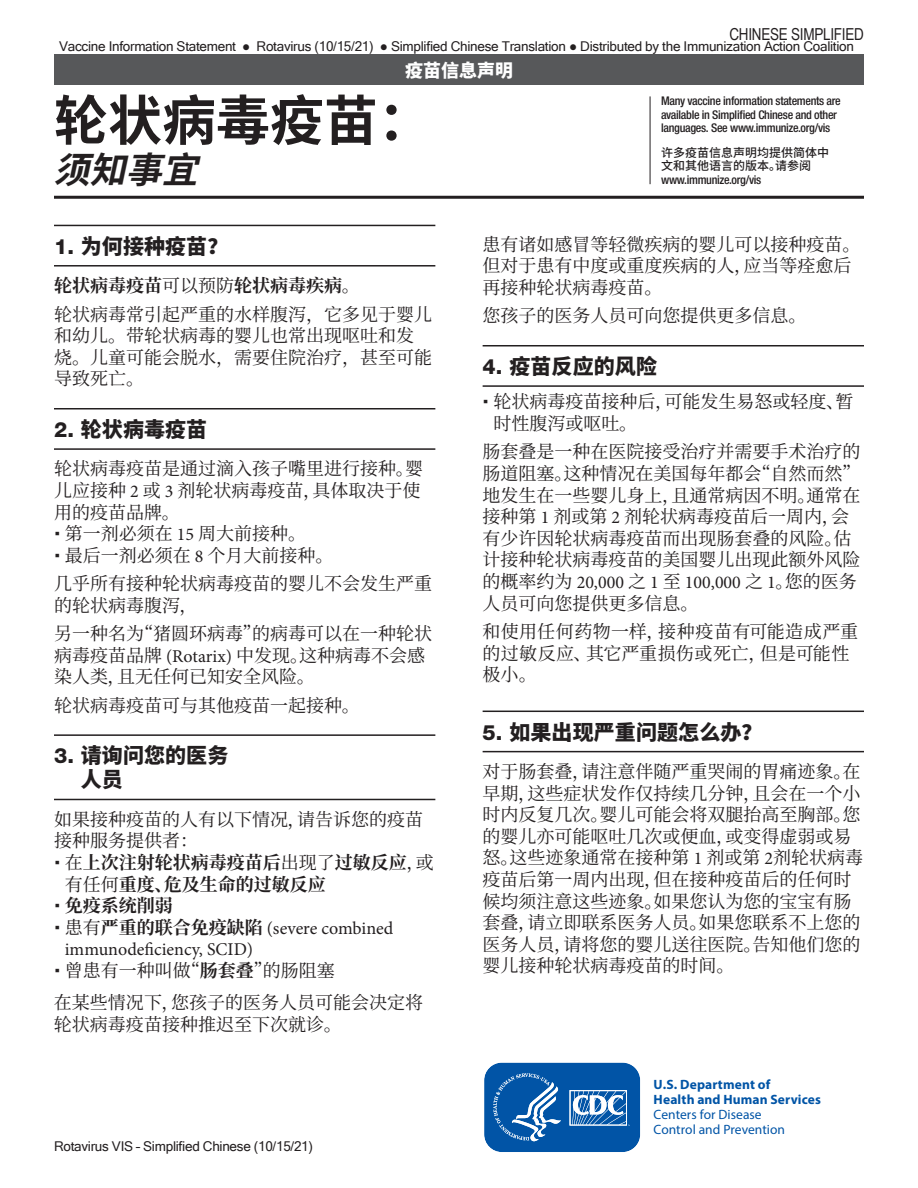
<style>
.page{position:relative;width:918px;height:1188px;background:#fff}
.page>*{position:absolute;margin:0;border:0;box-sizing:border-box;transform-origin:0 0}
.t1{font:700 54px "Noto Sans CJ Ksc";color:#231f20}
.t2{font:italic 700 36px "Noto Sans CJ Ksc";color:#231f20}
.t3{font:900 21px/24px "Noto Sans CJ Ksc";letter-spacing:.005em;color:#231f20}
.L{font:18px/21.6px "Noto Serif SC";color:#231f20}
.L-2{font:700 18px/21.6px "Noto Serif SC";color:#231f20}
.L-3{font:18px/21.6px "Minion Pro";color:#231f20}
.L-4{font:18px/21.6px "Noto Serif SC";letter-spacing:.02em;color:#231f20}
.t4{font:900 18px "Noto Sans CJ Ksc";color:#fff}
.t5{font:16.5px "Arial Narrow";letter-spacing:-.015em;color:#231f20}
.t6{font:13.5px "Microsoft Sans Serif";letter-spacing:-.02em;color:#231f20}
.t7{font:700 13.5px/15px "Myriad Pro";letter-spacing:.01em;color:#0154a6}
.t8{font:13.5px/15px "Myriad Pro";color:#0154a6}
.t9{font:500 condensed 12px/13.5px "Helvetica Neue LT Std";letter-spacing:-.025em;color:#231f20}
.t10{font:500 12px/13.5px "Noto Sans CJ Ksc";color:#231f20}
.s1{font-family:"Helvetica Neue LT Std";font-stretch:condensed}
.s2{font-family:"Helvetica Neue LT Std";font-weight:800}
.s3{font-weight:400}
.s4{font-family:"Minion Pro"}
.s5{font-family:"Noto Serif SC"}
.s6{font-family:"Noto Serif SC";font-weight:700}
.s7{font-weight:700}
</style>
<div class="page">
<hr style="left:650px;top:96px;width:1px;height:88px;background:#231f20">
<hr style="left:54px;top:196px;width:810px;height:3px;background:#231f20">
<svg style="left:484px;top:1062px;width:157px;height:90px;background:#296fb4"></svg>
<div style="left:54px;top:54px;width:810px;height:31px;background:#57585a"></div>
<hr style="left:54px;top:265px;width:381px;height:2px;background:#231f20">
<hr style="left:54px;top:225px;width:381px;height:1px;background:#231f20">
<hr style="left:54px;top:448px;width:381px;height:2px;background:#231f20">
<hr style="left:54px;top:408px;width:381px;height:2px;background:#231f20">
<hr style="left:54px;top:799px;width:381px;height:1px;background:#231f20">
<hr style="left:54px;top:734px;width:381px;height:2px;background:#231f20">
<hr style="left:483px;top:385px;width:381px;height:2px;background:#231f20">
<hr style="left:483px;top:345px;width:381px;height:1px;background:#231f20">
<hr style="left:483px;top:751px;width:381px;height:1px;background:#231f20">
<hr style="left:483px;top:711px;width:381px;height:1px;background:#231f20">
<p class="t5" style="left:729px;top:22px;width:136px">CHINESE SIMPLIFIED</p>
<p class="t6" style="left:59px;top:38px;width:796px">Vaccine Information Statement ● Rotavirus (10/15/21) ● Simplified Chinese Translation ● Distributed by the Immunization Action Coalition</p>
<h2 class="t1" style="left:54px;top:90px;width:380px">轮状病毒疫苗：</h2>
<h2 class="t2" style="left:54px;top:150px;width:167px">须知事宜</h2>
<h1 class="t4" style="left:405px;top:60px;width:109px">疫苗信息声明</h1>
<p class="t9" style="left:661px;top:94px;width:181px">Many vaccine information statements are available in Simplified Chinese and other languages. See www.immunize.org/vis</p>
<p class="t10" style="left:661px;top:146px;width:169px">许多疫苗信息声明均提供简体中文和其他语言的版本。请参阅<span class="s1">www.immunize.org/vis</span></p>
<h3 class="t3" style="left:54px;top:235px;width:176px"><span class="s2">1.</span> 为何接种疫苗？</h3>
<p class="L-2" style="left:54px;top:275px;width:307px">轮状病毒疫苗<span class="s3">可以预防</span>轮状病毒疾病<span class="s3">。</span></p>
<p class="L" style="left:54px;top:304px;width:379px">轮状病毒常引起严重的水样腹泻，它多见于婴儿和幼儿。带轮状病毒的婴儿也常出现呕吐和发烧。儿童可能会脱水，需要住院治疗，甚至可能导致死亡。</p>
<h3 class="t3" style="left:54px;top:418px;width:155px"><span class="s2">2.</span> 轮状病毒疫苗</h3>
<p class="L" style="left:54px;top:458px;width:370px">轮状病毒疫苗是通过滴入孩子嘴里进行接种。婴儿应接种 <span class="s4">2</span> 或 <span class="s4">3</span> 剂轮状病毒疫苗，具体取决于使用的疫苗品牌。</p>
<p class="L" style="left:65px;top:523px;width:243px">第一剂必须在 <span class="s4">15</span> 周大前接种。</p>
<p class="L" style="left:65px;top:545px;width:270px">最后一剂必须在 <span class="s4">8</span> 个月大前接种。</p>
<p class="L" style="left:54px;top:573px;width:379px">几乎所有接种轮状病毒疫苗的婴儿不会发生严重的轮状病毒腹泻，</p>
<p class="L" style="left:54px;top:623px;width:379px">另一种名为“猪圆环病毒”的病毒可以在一种轮状病毒疫苗品牌 <span class="s4">(Rotarix)</span> 中发现。这种病毒不会感染人类，且无任何已知安全风险。</p>
<p class="L" style="left:54px;top:695px;width:307px">轮状病毒疫苗可与其他疫苗一起接种。</p>
<h3 class="t3" style="left:81px;top:744px;width:149px;text-indent:-27px"><span class="s2">3.</span> 请询问您的医务人员</h3>
<p class="L" style="left:54px;top:809px;width:370px">如果接种疫苗的人有以下情况，请告诉您的疫苗接种服务提供者：</p>
<p class="L-2" style="left:65px;top:852px;width:370px"><span class="s3">在</span>上次注射轮状病毒疫苗后<span class="s3">出现了</span>过敏反应<span class="s3">，或有任何</span>重度、危及生命的过敏反应</p>
<p class="L-2" style="left:65px;top:895px;width:109px">免疫系统削弱</p>
<p class="L-3" style="left:65px;top:917px;width:330px"><span class="s5">患有</span><span class="s6">严重的联合免疫缺陷</span> (severe combined immunodeficiency, SCID)</p>
<p class="L" style="left:65px;top:960px;width:271px">曾患有一种叫做“<span class="s7">肠套叠</span>”的肠阻塞</p>
<p class="L" style="left:54px;top:992px;width:371px">在某些情况下，您孩子的医务人员可能会决定将轮状病毒疫苗接种推迟至下次就诊。</p>
<p class="t6" style="left:54px;top:1137px;width:261px">Rotavirus VIS – Simplified Chinese (10/15/21)</p>
<p class="L" style="left:483px;top:234px;width:379px">患有诸如感冒等轻微疾病的婴儿可以接种疫苗。但对于患有中度或重度疾病的人，应当等痊愈后再接种轮状病毒疫苗。</p>
<p class="L" style="left:483px;top:305px;width:325px">您孩子的医务人员可向您提供更多信息。</p>
<h3 class="t3" style="left:483px;top:355px;width:176px"><span class="s2">4.</span> 疫苗反应的风险</h3>
<p class="L" style="left:493px;top:391px;width:361px">轮状病毒疫苗接种后，可能发生易怒或轻度、暂时性腹泻或呕吐。</p>
<p class="L" style="left:483px;top:441px;width:379px">肠套叠是一种在医院接受治疗并需要手术治疗的肠道阻塞。这种情况在美国每年都会“自然而然”地发生在一些婴儿身上，且通常病因不明。通常在接种第 <span class="s4">1</span> 剂或第 <span class="s4">2</span> 剂轮状病毒疫苗后一周内，会有少许因轮状病毒疫苗而出现肠套叠的风险。估计接种轮状病毒疫苗的美国婴儿出现此额外风险的概率约为 <span class="s4">20,000</span> 之 <span class="s4">1</span> 至 <span class="s4">100,000</span> 之 <span class="s4">1</span>。您的医务人员可向您提供更多信息。</p>
<p class="L-4" style="left:483px;top:621px;width:377px">和使用任何药物一样，接种疫苗有可能造成严重的过敏反应、其它严重损伤或死亡，但是可能性极小。</p>
<h3 class="t3" style="left:483px;top:720px;width:281px"><span class="s2">5.</span> 如果出现严重问题怎么办？</h3>
<p class="L" style="left:483px;top:761px;width:382px">对于肠套叠，请注意伴随严重哭闹的胃痛迹象。在早期，这些症状发作仅持续几分钟，且会在一个小时内反复几次。婴儿可能会将双腿抬高至胸部。您的婴儿亦可能呕吐几次或便血，或变得虚弱或易怒。这些迹象通常在接种第 <span class="s4">1</span> 剂或第 <span class="s4">2</span>剂轮状病毒疫苗后第一周内出现，但在接种疫苗后的任何时候均须注意这些迹象。如果您认为您的宝宝有肠套叠，请立即联系医务人员。如果您联系不上您的医务人员，请将您的婴儿送往医院。告知他们您的婴儿接种轮状病毒疫苗的时间。</p>
<p class="t7" style="left:654px;top:1077px;width:169px">U.S. Department of<br>Health and Human Services</p>
<p class="t8" style="left:654px;top:1107px;width:133px">Centers for Disease<br>Control and Prevention</p>
</div>
